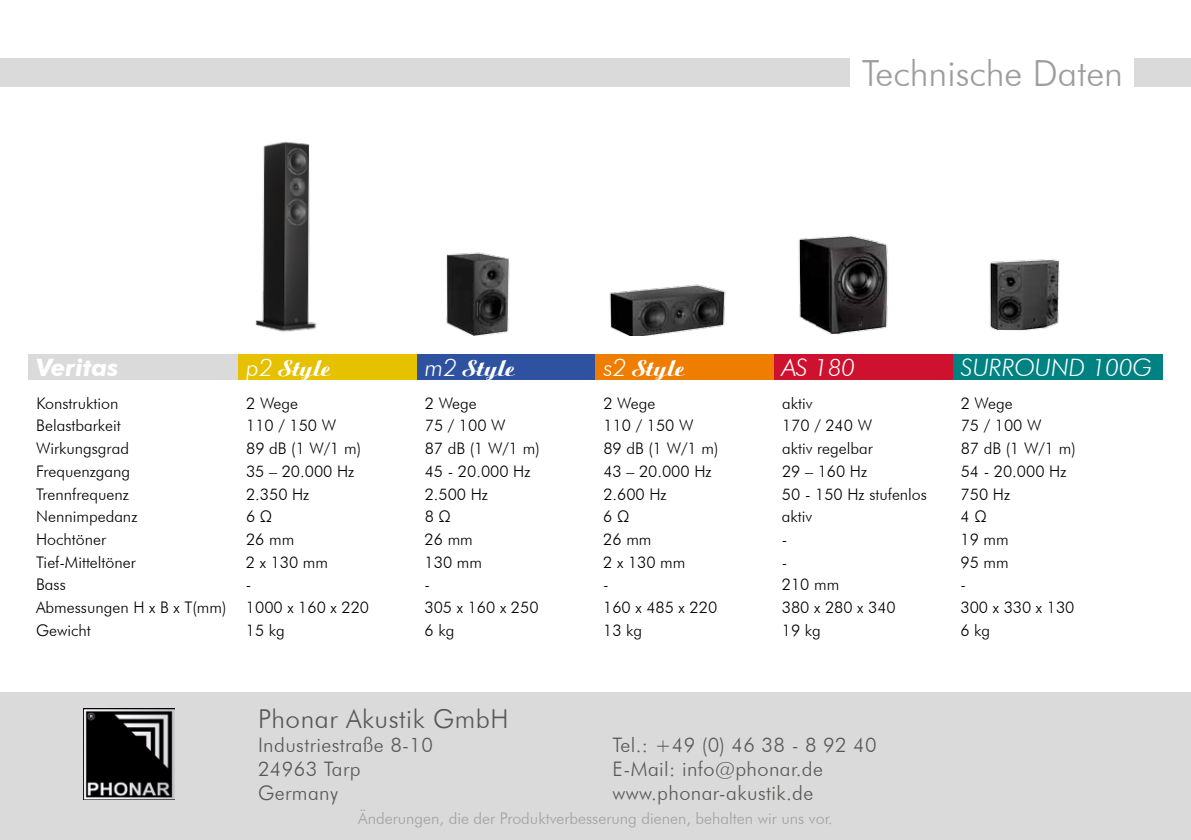
<style>
.page{position:relative;width:1191px;height:840px;background:#fff}
.page>*{position:absolute;margin:0;border:0;box-sizing:border-box;transform-origin:0 0}
.t1{font:300 36px "Futura BT";color:#9d9d9c}
.t2{font:300 26px "Futura BT";letter-spacing:.02em;color:#575756}
.t3{font:24px "Ariston";color:#fff}
.t4{font:italic 300 24px "Futura BT";color:#fff}
.t5{font:italic 700 24px "Futura BT";color:#fff}
.t6{font:300 20px/24px "Futura BT";letter-spacing:.02em;color:#575756}
.t7{font:300 16px "Futura BT";color:#000}
.t8{font:300 16px "Futura BT";color:#a1a1a1}
.s1{font-family:"Futura BT";font-weight:300;font-style:italic}
</style>
<div class="page">
<div style="left:28px;top:354px;width:210px;height:26px;background:#dadada"></div>
<div style="left:238px;top:354px;width:179px;height:26px;background:#e5c100"></div>
<div style="left:417px;top:354px;width:178px;height:26px;background:#2f52a0"></div>
<div style="left:595px;top:354px;width:179px;height:26px;background:#ef7d00"></div>
<div style="left:774px;top:354px;width:178px;height:26px;background:#cd112e"></div>
<div style="left:952px;top:354px;width:210px;height:26px;background:#008282"></div>
<div style="left:0;top:58px;width:1191px;height:28px;background:#dadada"></div>
<div style="left:850px;top:52px;width:284px;height:40px;background:#fff"></div>
<img style="left:255px;top:141px;width:62px;height:191px">
<img style="left:446px;top:252px;width:64px;height:83px">
<img style="left:798px;top:235px;width:90px;height:100px">
<img style="left:609px;top:284px;width:117px;height:51px">
<img style="left:989px;top:259px;width:71px;height:72px">
<div style="left:0;top:692px;width:1191px;height:147px;background:#dadada"></div>
<img style="left:83px;top:708px;width:92px;height:91px">
<h1 class="t1" style="left:862px;top:51px;width:263px">Technische Daten</h1>
<h3 class="t5" style="left:36px;top:353px;width:84px">Veritas</h3>
<h3 class="t3" style="left:246px;top:355px;width:86px"><span class="s1">p2</span> Style</h3>
<h3 class="t3" style="left:425px;top:355px;width:92px"><span class="s1">m2</span> Style</h3>
<h3 class="t3" style="left:603px;top:355px;width:83px"><span class="s1">s2</span> Style</h3>
<h3 class="t4" style="left:782px;top:353px;width:74px">AS 180</h3>
<h3 class="t4" style="left:960px;top:353px;width:193px">SURROUND 100G</h3>
<p class="t7" style="left:36px;top:393px;width:83px">Konstruktion</p>
<p class="t7" style="left:246px;top:393px;width:53px">2 Wege</p>
<p class="t7" style="left:425px;top:393px;width:53px">2 Wege</p>
<p class="t7" style="left:603px;top:393px;width:53px">2 Wege</p>
<p class="t7" style="left:782px;top:393px;width:32px">aktiv</p>
<p class="t7" style="left:960px;top:393px;width:53px">2 Wege</p>
<p class="t7" style="left:36px;top:416px;width:86px">Belastbarkeit</p>
<p class="t7" style="left:246px;top:416px;width:91px">110 / 150 W</p>
<p class="t7" style="left:425px;top:416px;width:82px">75 / 100 W</p>
<p class="t7" style="left:603px;top:416px;width:91px">110 / 150 W</p>
<p class="t7" style="left:782px;top:416px;width:91px">170 / 240 W</p>
<p class="t7" style="left:960px;top:416px;width:82px">75 / 100 W</p>
<p class="t7" style="left:36px;top:438px;width:94px">Wirkungsgrad</p>
<p class="t7" style="left:246px;top:438px;width:116px">89 dB (1 W/1 m)</p>
<p class="t7" style="left:425px;top:438px;width:116px">87 dB (1 W/1 m)</p>
<p class="t7" style="left:603px;top:438px;width:116px">89 dB (1 W/1 m)</p>
<p class="t7" style="left:782px;top:438px;width:92px">aktiv regelbar</p>
<p class="t7" style="left:960px;top:438px;width:116px">87 dB (1 W/1 m)</p>
<p class="t7" style="left:36px;top:461px;width:95px">Frequenzgang</p>
<p class="t7" style="left:246px;top:461px;width:110px">35 – 20.000 Hz</p>
<p class="t7" style="left:425px;top:461px;width:107px">45 - 20.000 Hz</p>
<p class="t7" style="left:603px;top:461px;width:110px">43 – 20.000 Hz</p>
<p class="t7" style="left:782px;top:461px;width:87px">29 – 160 Hz</p>
<p class="t7" style="left:960px;top:461px;width:107px">54 - 20.000 Hz</p>
<p class="t7" style="left:36px;top:484px;width:94px">Trennfrequenz</p>
<p class="t7" style="left:246px;top:484px;width:65px">2.350 Hz</p>
<p class="t7" style="left:425px;top:484px;width:65px">2.500 Hz</p>
<p class="t7" style="left:603px;top:484px;width:65px">2.600 Hz</p>
<p class="t7" style="left:782px;top:484px;width:146px">50 - 150 Hz stufenlos</p>
<p class="t7" style="left:960px;top:484px;width:51px">750 Hz</p>
<p class="t7" style="left:36px;top:506px;width:103px">Nennimpedanz</p>
<p class="t7" style="left:246px;top:506px;width:28px">6 Ω</p>
<p class="t7" style="left:425px;top:506px;width:28px">8 Ω</p>
<p class="t7" style="left:603px;top:506px;width:28px">6 Ω</p>
<p class="t7" style="left:782px;top:506px;width:32px">aktiv</p>
<p class="t7" style="left:960px;top:506px;width:28px">4 Ω</p>
<p class="t7" style="left:36px;top:529px;width:71px">Hochtöner</p>
<p class="t7" style="left:246px;top:529px;width:50px">26 mm</p>
<p class="t7" style="left:424px;top:529px;width:50px">26 mm</p>
<p class="t7" style="left:603px;top:529px;width:50px">26 mm</p>
<p class="t7" style="left:782px;top:529px;width:7px">-</p>
<p class="t7" style="left:960px;top:529px;width:50px">19 mm</p>
<p class="t7" style="left:36px;top:552px;width:101px">Tief-Mitteltöner</p>
<p class="t7" style="left:246px;top:552px;width:84px">2 x 130 mm</p>
<p class="t7" style="left:424px;top:552px;width:59px">130 mm</p>
<p class="t7" style="left:603px;top:552px;width:84px">2 x 130 mm</p>
<p class="t7" style="left:782px;top:552px;width:7px">-</p>
<p class="t7" style="left:960px;top:552px;width:50px">95 mm</p>
<p class="t7" style="left:36px;top:574px;width:31px">Bass</p>
<p class="t7" style="left:246px;top:574px;width:7px">-</p>
<p class="t7" style="left:424px;top:574px;width:7px">-</p>
<p class="t7" style="left:603px;top:574px;width:7px">-</p>
<p class="t7" style="left:782px;top:574px;width:59px">210 mm</p>
<p class="t7" style="left:960px;top:574px;width:7px">-</p>
<p class="t7" style="left:36px;top:597px;width:334px">Abmessungen H x B x T(mm) 1000 x 160 x 220</p>
<p class="t7" style="left:424px;top:597px;width:115px">305 x 160 x 250</p>
<p class="t7" style="left:603px;top:597px;width:115px">160 x 485 x 220</p>
<p class="t7" style="left:782px;top:597px;width:115px">380 x 280 x 340</p>
<p class="t7" style="left:960px;top:597px;width:115px">300 x 330 x 130</p>
<p class="t7" style="left:36px;top:620px;width:56px">Gewicht</p>
<p class="t7" style="left:246px;top:620px;width:41px">15 kg</p>
<p class="t7" style="left:424px;top:620px;width:31px">6 kg</p>
<p class="t7" style="left:603px;top:620px;width:41px">13 kg</p>
<p class="t7" style="left:782px;top:620px;width:41px">19 kg</p>
<p class="t7" style="left:960px;top:620px;width:31px">6 kg</p>
<h2 class="t2" style="left:258px;top:702px;width:252px">Phonar Akustik GmbH</h2>
<p class="t6" style="left:258px;top:732px;width:176px">Industriestraße 8-10<br>24963 Tarp<br>Germany</p>
<p class="t6" style="left:612px;top:732px;width:266px">Tel.: +49 (0) 46 38 - 8 92 40<br>E-Mail: info@phonar.de www.phonar-akustik.de</p>
<p class="t8" style="left:358px;top:807px;width:476px">Änderungen, die der Produktverbesserung dienen, behalten wir uns vor.</p>
</div>
